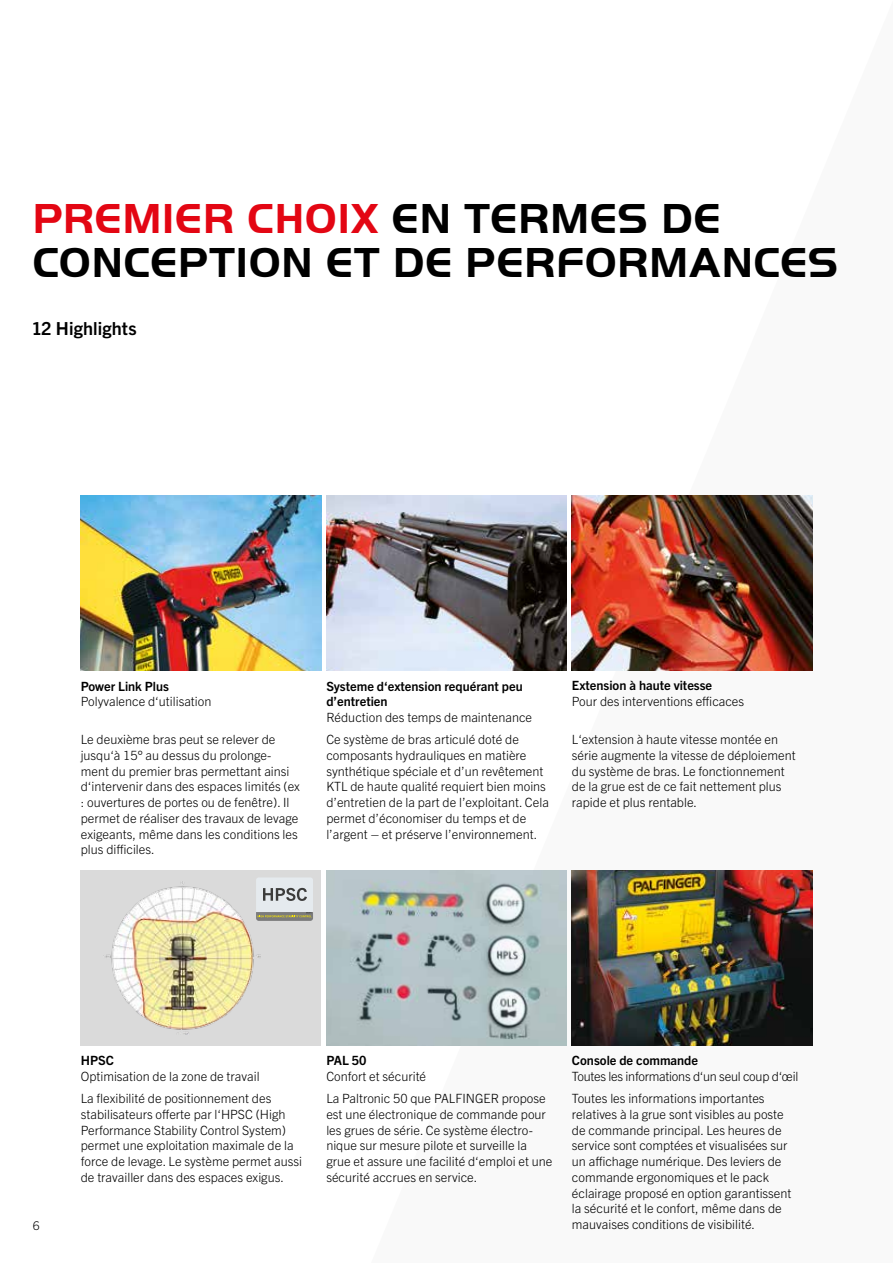
<style>
.page{position:relative;width:893px;height:1263px;background:#fff}
.page>*{position:absolute;margin:0;border:0;box-sizing:border-box;transform-origin:0 0}
.t1{font:700 43.5px/43.5px "Palfinger Handel Gothic";letter-spacing:.02em;color:#000}
.t2{font:700 18px "Trade Gothic Next LT Pro";letter-spacing:.01em;color:#000}
.t3{font:300 12.75px/15.8px "Trade Gothic Next LT Pro";color:#000}
.t4{font:700 12.75px/15.8px "Trade Gothic Next LT Pro";color:#000}
.t5{font:300 12.75px/22.2px "Trade Gothic Next LT Pro";letter-spacing:-.02em;color:#000}
.t6{font:300 12px "Trade Gothic Next LT Pro";color:#000}
.s1{color:#e30613}
</style>
<div class="page">
<img style="left:326px;top:495px;width:241px;height:176px">
<img style="left:81px;top:495px;width:240px;height:176px">
<img style="left:326px;top:870px;width:241px;height:176px">
<img style="left:572px;top:495px;width:240px;height:176px">
<img style="left:572px;top:870px;width:240px;height:176px">
<div style="left:81px;top:870px;width:240px;height:176px;background:#dadada"></div>
<img style="left:103px;top:882px;width:157px;height:152px">
<div style="left:256px;top:877px;width:57px;height:44px;background:#e5eaee;border-radius:3px"></div>
<svg style="left:263px;top:888px;width:44px;height:13px"></svg>
<svg style="left:256px;top:912px;width:57px;height:9px"></svg>
<h1 class="t1" style="left:33px;top:197px;width:807px"><span class="s1">PREMIER CHOIX</span> EN TERMES DE<br>CONCEPTION ET DE PERFORMANCES</h1>
<h2 class="t2" style="left:33px;top:316px;width:105px">12 Highlights</h2>
<p class="t4" style="left:81px;top:677px;width:90px">Power Link Plus</p>
<p class="t3" style="left:81px;top:693px;width:132px">Polyvalence d‘utilisation</p>
<p class="t3" style="left:81px;top:731px;width:221px">Le deuxième bras peut se relever de jusqu‘à 15° au dessus du prolonge&shy;ment du premier bras permettant ainsi d‘intervenir dans des espaces limités (ex : ouvertures de portes ou de fenêtre). Il permet de réaliser des travaux de levage exigeants, même dans les conditions les plus difficiles.</p>
<p class="t4" style="left:326px;top:677px;width:198px">Systeme d‘extension requérant peu d’entretien</p>
<p class="t3" style="left:326px;top:705px;width:207px;line-height:22.2px">Réduction des temps de maintenance<br>Ce système de bras articulé doté de</p>
<p class="t3" style="left:326px;top:746px;width:224px">composants hydrauliques en matière synthétique spéciale et d’un revêtement KTL de haute qualité requiert bien moins d’entretien de la part de l’exploitant. Cela permet d’économiser du temps et de l’argent – et préserve l’environnement.</p>
<p class="t4" style="left:572px;top:677px;width:142px">Extension à haute vitesse</p>
<p class="t3" style="left:572px;top:693px;width:174px">Pour des interventions efficaces</p>
<p class="t3" style="left:572px;top:731px;width:225px">L‘extension à haute vitesse montée en série augmente la vitesse de déploiement du système de bras. Le fonctionnement de la grue est de ce fait nettement plus rapide et plus rentable.</p>
<p class="t6" style="left:33px;top:1217px;width:8px">6</p>
<p class="t4" style="left:81px;top:1052px;width:35px">HPSC</p>
<p class="t3" style="left:81px;top:1064px;width:192px;line-height:22.2px">Optimisation de la zone de travail<br>La flexibilité de positionnement des</p>
<p class="t3" style="left:81px;top:1105px;width:223px">stabilisateurs offerte par l‘HPSC (High Performance Stability Control System) permet une exploitation maximale de la force de levage. Le système permet aussi de travailler dans des espaces exigus.</p>
<p class="t4" style="left:326px;top:1052px;width:42px">PAL 50</p>
<p class="t3" style="left:326px;top:1064px;width:221px;line-height:22.2px">Confort et sécurité<br>La Paltronic 50 que PALFINGER propose</p>
<p class="t3" style="left:326px;top:1105px;width:228px">est une électronique de commande pour les grues de série. Ce système électro&shy;nique sur mesure pilote et surveille la grue et assure une facilité d‘emploi et une sécurité accrues en service.</p>
<p class="t4" style="left:572px;top:1052px;width:128px">Console de commande</p>
<p class="t5" style="left:572px;top:1064px;width:228px">Toutes les informations d‘un seul coup d‘œil<br>Toutes les informations importantes</p>
<p class="t3" style="left:572px;top:1105px;width:221px">relatives à la grue sont visibles au poste de commande principal. Les heures de service sont comptées et visualisées sur un affichage numérique. Des leviers de commande ergonomiques et le pack éclairage proposé en option garantissent la sécurité et le confort, même dans de mauvaises conditions de visibilité.</p>
</div>
